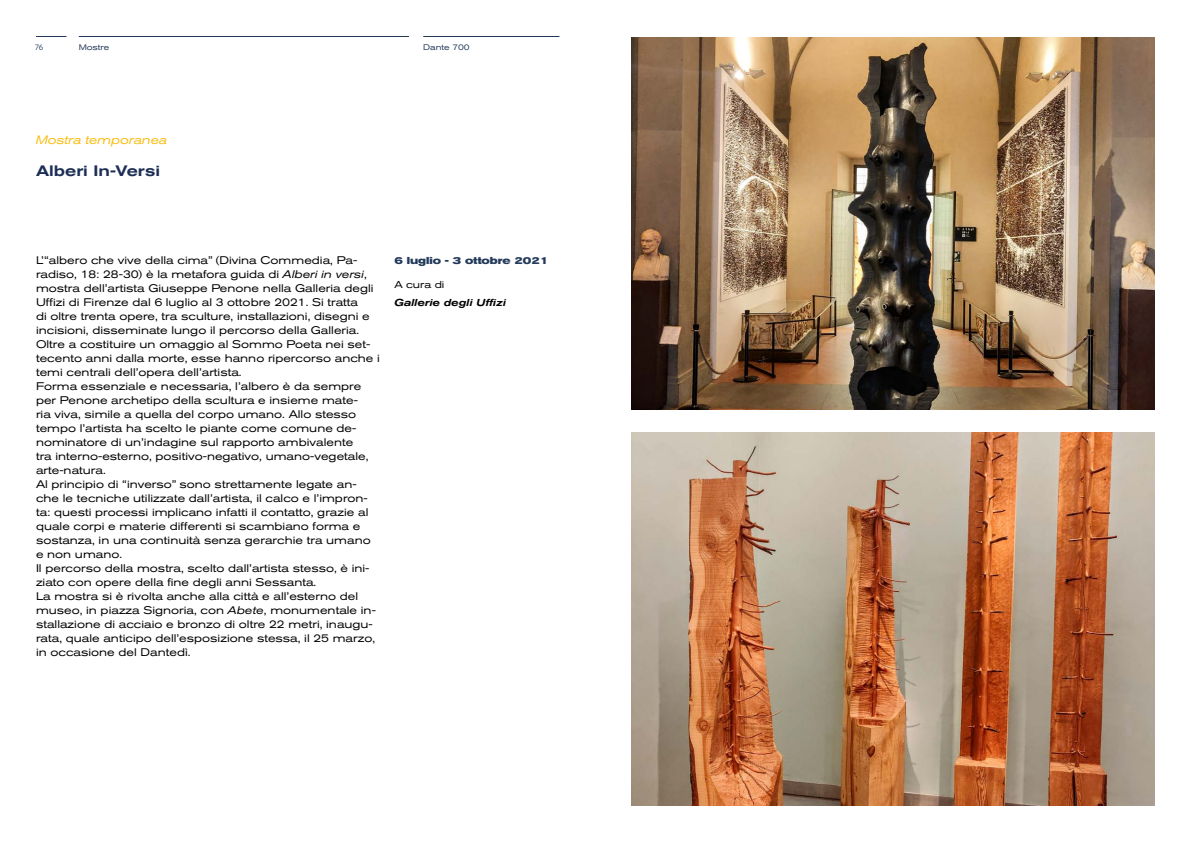
<style>
.page{position:relative;width:1191px;height:842px;background:#fff}
.page>*{position:absolute;margin:0;border:0;box-sizing:border-box;transform-origin:0 0}
.t1{font:500 expanded 15px "Akzidenz Grotesk BQ";color:#1d2e55}
.t2{font:italic expanded 12px "Akzidenz Grotesk BQ";color:#fabc10}
.t3{font:expanded 11px/14px "Akzidenz Grotesk BQ";color:#000}
.t4{font:700 expanded 10px "Akzidenz Grotesk BQ";color:#243a5b}
.t5{font:italic 500 expanded 10px "Akzidenz Grotesk BQ";color:#000}
.t6{font:expanded 10px "Akzidenz Grotesk BQ";color:#000}
.t7{font:expanded 8px "Akzidenz Grotesk BQ";color:#243a5b}
.t8{font:8px "Brandon Grotesque";color:#243a5b}
.s1{font-style:italic}
</style>
<div class="page">
<hr style="left:36px;top:36px;width:30px;height:1px;background:#243a5b">
<hr style="left:79px;top:36px;width:200px;height:1px;background:#243a5b">
<hr style="left:276px;top:36px;width:133px;height:1px;background:#243a5b">
<hr style="left:423px;top:36px;width:136px;height:1px;background:#243a5b">
<img style="left:631px;top:37px;width:523px;height:372px">
<img style="left:631px;top:433px;width:523px;height:373px">
<p class="t8" style="left:35px;top:42px;width:10px">76</p>
<p class="t7" style="left:79px;top:42px;width:32px">Mostre</p>
<p class="t7" style="left:423px;top:43px;width:48px">Dante 700</p>
<p class="t2" style="left:36px;top:132px;width:133px">Mostra temporanea</p>
<h1 class="t1" style="left:36px;top:162px;width:126px">Alberi In-Versi</h1>
<p class="t3" style="left:36px;top:253px;width:345px">L’“albero che vive della cima” (Divina Commedia, Pa&shy;radiso, 18: 28-30) è la metafora guida di <span class="s1">Alberi in versi</span>, mostra dell’artista Giuseppe Penone nella Galleria degli Uffizi di Firenze dal 6 luglio al 3 ottobre 2021. Si tratta<br>di oltre trenta opere, tra sculture, installazioni, disegni e incisioni, disseminate lungo il percorso della Galleria.<br>Oltre a costituire un omaggio al Sommo Poeta nei set&shy;tecento anni dalla morte, esse hanno ripercorso anche i temi centrali dell’opera dell’artista.<br>Forma essenziale e necessaria, l’albero è da sempre per Penone archetipo della scultura e insieme mate-<br>ria viva, simile a quella del corpo umano. Allo stesso tempo l’artista ha scelto le piante come comune de&shy;nominatore di un’indagine sul rapporto ambivalente<br>tra interno-esterno, positivo-negativo, umano-vegetale, arte-natura.<br>Al principio di “inverso” sono strettamente legate an&shy;che le tecniche utilizzate dall’artista, il calco e l’impron&shy;ta: questi processi implicano infatti il contatto, grazie al quale corpi e materie differenti si scambiano forma e sostanza, in una continuità senza gerarchie tra umano e non umano.<br>Il percorso della mostra, scelto dall’artista stesso, è ini&shy;ziato con opere della fine degli anni Sessanta.<br>La mostra si è rivolta anche alla città e all’esterno del museo, in piazza Signoria, con <span class="s1">Abete</span>, monumentale in&shy;stallazione di acciaio e bronzo di oltre 22 metri, inaugu&shy;rata, quale anticipo dell’esposizione stessa, il 25 marzo, in occasione del Dantedì.</p>
<p class="t4" style="left:394px;top:254px;width:156px">6 luglio - 3 ottobre 2021</p>
<p class="t6" style="left:394px;top:278px;width:51px">A cura di</p>
<p class="t5" style="left:394px;top:296px;width:113px">Gallerie degli Uffizi</p>
</div>
